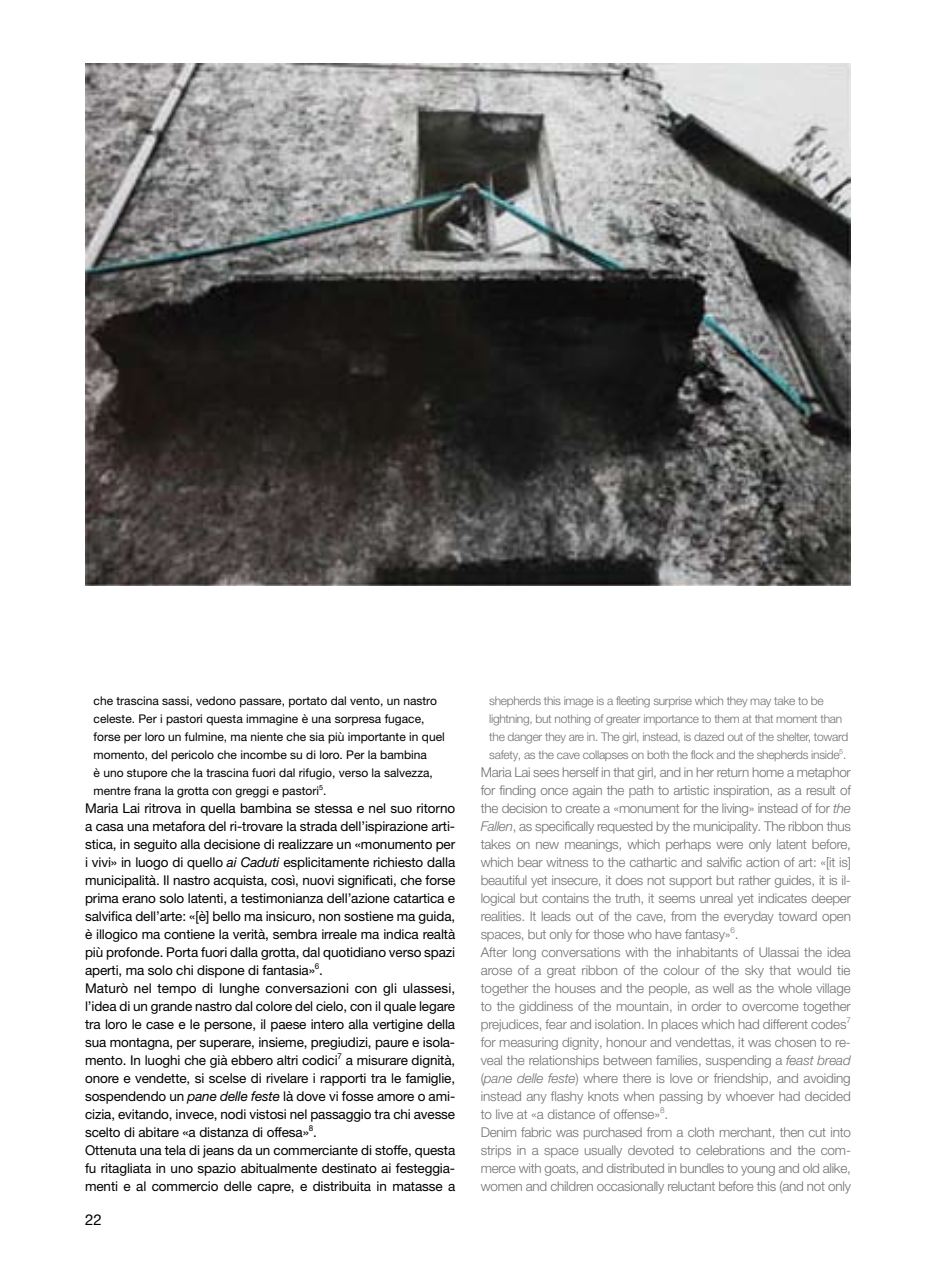
<style>
.page{position:relative;width:936px;height:1263px;background:#fff}
.page>*{position:absolute;margin:0;border:0;box-sizing:border-box;transform-origin:0 0}
.t1{font:15px "Helvetica Neue LT Pro";color:#000}
.t2{font:300 13.5px/18px "Helvetica Neue LT Pro";letter-spacing:-.02em;color:#707173}
.t3{font:13.5px/18px "Helvetica Neue LT Pro";letter-spacing:-.01em;color:#000}
.t4{font:12px/18px "Helvetica Neue LT Pro";color:#000}
.t5{font:300 12px/18px "Helvetica Neue LT Pro";letter-spacing:-.025em;color:#707173}
.s1{font-style:italic}
</style>
<div class="page">
<img style="left:85px;top:64px;width:765px;height:522px">
<p class="t4" style="left:94px;top:691px;width:353px">che trascina sassi, vedono passare, portato dal vento, un nastro celeste. Per i pastori questa immagine è una sorpresa fugace, forse per loro un fulmine, ma niente che sia più importante in quel momento, del pericolo che incombe su di loro. Per la bambina<br>è uno stupore che la trascina fuori dal rifugio, verso la salvezza, mentre frana la grotta con greggi e pastori<sup>5</sup>.</p>
<p class="t3" style="left:85px;top:798px;width:372px">Maria Lai ritrova in quella bambina se stessa e nel suo ritorno a casa una metafora del ri-trovare la strada dell’ispirazione arti&shy;stica, in seguito alla decisione di realizzare un «monumento per i vivi» in luogo di quello <span class="s1">ai Caduti</span> esplicitamente richiesto dalla municipalità. Il nastro acquista, così, nuovi significati, che forse prima erano solo latenti, a testimonianza dell’azione catartica e salvifica dell’arte: «[è] bello ma insicuro, non sostiene ma guida, è illogico ma contiene la verità, sembra irreale ma indica realtà più profonde. Porta fuori dalla grotta, dal quotidiano verso spazi aperti, ma solo chi dispone di fantasia»<sup>6</sup>.<br>Maturò nel tempo di lunghe conversazioni con gli ulassesi, l’idea di un grande nastro dal colore del cielo, con il quale legare tra loro le case e le persone, il paese intero alla vertigine della sua montagna, per superare, insieme, pregiudizi, paure e isola&shy;mento. In luoghi che già ebbero altri codici<sup>7</sup> a misurare dignità, onore e vendette, si scelse di rivelare i rapporti tra le famiglie, sospendendo un <span class="s1">pane delle feste</span> là dove vi fosse amore o ami&shy;cizia, evitando, invece, nodi vistosi nel passaggio tra chi avesse scelto di abitare «a distanza di offesa»<sup>8</sup>.<br>Ottenuta una tela di jeans da un commerciante di stoffe, questa fu ritagliata in uno spazio abitualmente destinato ai festeggia&shy;menti e al commercio delle capre, e distribuita in matasse a</p>
<p class="t1" style="left:85px;top:1210px;width:18px">22</p>
<p class="t5" style="left:489px;top:691px;width:360px">shepherds this image is a fleeting surprise which they may take to be lightning, but nothing of greater importance to them at that moment than the danger they are in. The girl, instead, is dazed out of the shelter, toward safety, as the cave collapses on both the flock and the shepherds inside<sup>5</sup>.</p>
<p class="t2" style="left:480px;top:762px;width:372px">Maria Lai sees herself in that girl, and in her return home a metaphor for finding once again the path to artistic inspiration, as a result of the decision to create a «monument for the living» instead of for <span class="s1">the Fallen</span>, as specifically requested by the municipality. The ribbon thus takes on new meanings, which perhaps were only latent before, which bear witness to the cathartic and salvific action of art: «[it is] beautiful yet insecure, it does not support but rather guides, it is il&shy;logical but contains the truth, it seems unreal yet indicates deeper realities. It leads out of the cave, from the everyday toward open spaces, but only for those who have fantasy»<sup>6</sup>.<br>After long conversations with the inhabitants of Ulassai the idea arose of a great ribbon of the colour of the sky that would tie together the houses and the people, as well as the whole village to the giddiness of the mountain, in order to overcome together prejudices, fear and isolation. In places which had different codes<sup>7 </sup>for measuring dignity, honour and vendettas, it was chosen to re&shy;veal the relationships between families, suspending a <span class="s1">feast bread </span>(<span class="s1">pane delle feste</span>) where there is love or friendship, and avoiding instead any flashy knots when passing by whoever had decided to live at «a distance of offense»<sup>8</sup>.<br>Denim fabric was purchased from a cloth merchant, then cut into strips in a space usually devoted to celebrations and the com&shy;merce with goats, and distributed in bundles to young and old alike, women and children occasionally reluctant before this (and not only</p>
</div>
